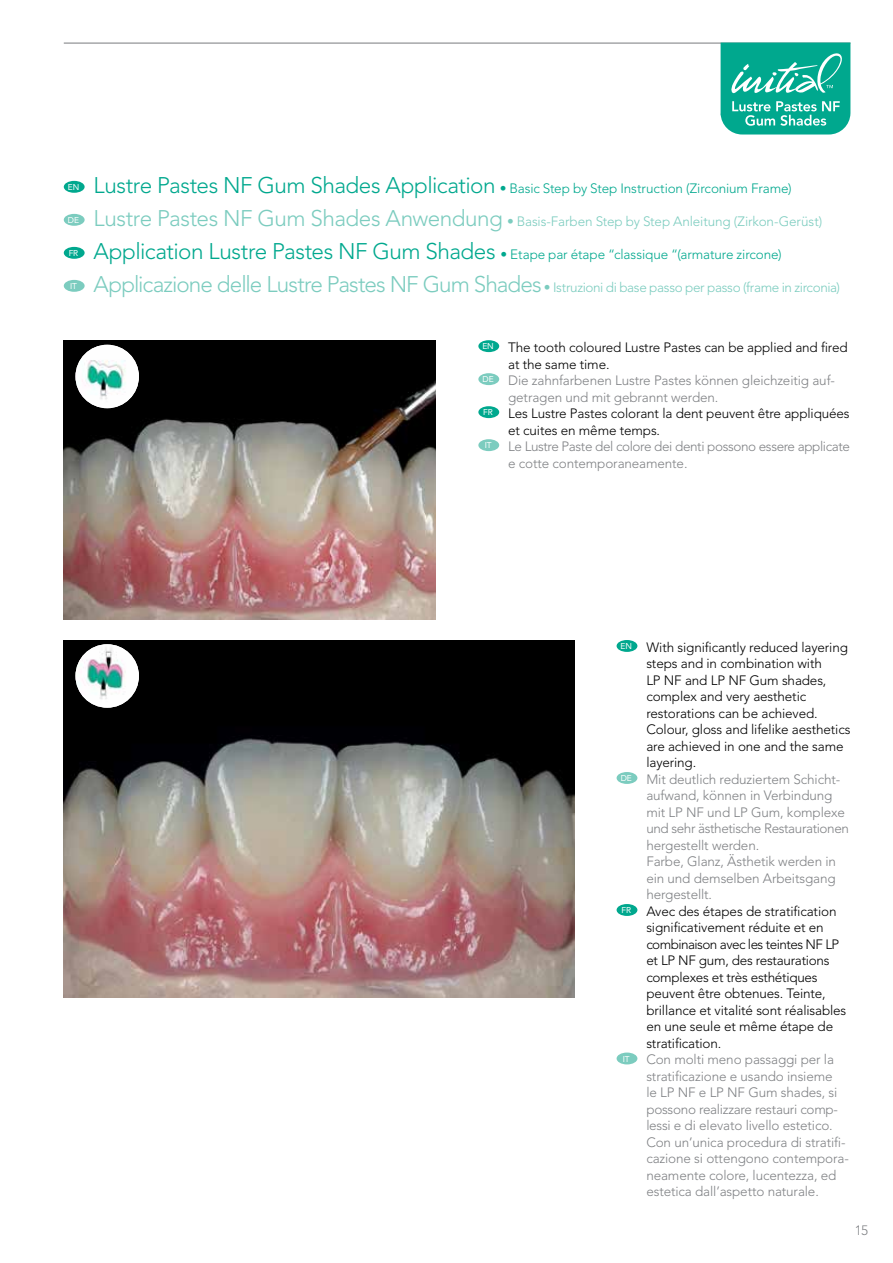
<style>
.page{position:relative;width:893px;height:1263px;background:#fff}
.page>*{position:absolute;margin:0;border:0;box-sizing:border-box;transform-origin:0 0}
.t1{font:300 13.5px "Avenir LT Std";letter-spacing:-.01em;color:#000}
.t2{font:300 13.5px "Avenir LT Std";letter-spacing:-.01em;color:#808285}
.t3{font:300 13.5px "Avenir LT Std";letter-spacing:-.02em;color:#7cccbf}
.t4{font:300 13.5px "Avenir LT Std";letter-spacing:-.01em;color:#00a88e}
.t5{font:300 13.5px "Avenir LT Std";letter-spacing:-.03em;color:#808285}
.t6{font:300 13.5px "Avenir LT Std";letter-spacing:-.04em;color:#000}
.t7{font:8.4px "Avenir LT Std";letter-spacing:-.01em;color:#fff}
.s1{font-size:22.5px}
</style>
<div class="page">
<hr style="left:64px;top:43px;width:786px;height:1px;background:#808285">
<svg style="left:721px;top:43px;width:129px;height:91px;background:#27b59f"></svg>
<div style="left:64px;top:181px;width:21px;height:12px;background:#00a88e;border-radius:50%"></div>
<div style="left:64px;top:214px;width:21px;height:12px;background:#7cccbf;border-radius:50%"></div>
<div style="left:64px;top:247px;width:21px;height:12px;background:#00a88e;border-radius:50%"></div>
<div style="left:64px;top:280px;width:21px;height:12px;background:#7cccbf;border-radius:50%"></div>
<div style="left:617px;top:640px;width:20px;height:12px;background:#00a88e;border-radius:50%"></div>
<div style="left:617px;top:772px;width:20px;height:12px;background:#7cccbf;border-radius:50%"></div>
<div style="left:617px;top:904px;width:20px;height:12px;background:#00a88e;border-radius:50%"></div>
<div style="left:617px;top:1052px;width:20px;height:12px;background:#7cccbf;border-radius:50%"></div>
<div style="left:478px;top:340px;width:21px;height:12px;background:#00a88e;border-radius:50%"></div>
<div style="left:478px;top:373px;width:21px;height:12px;background:#7cccbf;border-radius:50%"></div>
<div style="left:478px;top:406px;width:21px;height:12px;background:#00a88e;border-radius:50%"></div>
<div style="left:478px;top:439px;width:21px;height:12px;background:#7cccbf;border-radius:50%"></div>
<img style="left:64px;top:340px;width:372px;height:280px">
<img style="left:75px;top:345px;width:64px;height:63px;border-radius:32px">
<img style="left:64px;top:640px;width:510px;height:357px">
<img style="left:75px;top:644px;width:64px;height:64px;border-radius:32px">
<p class="t7" style="left:68px;top:182px;width:13px">EN</p>
<p class="t4" style="left:94px;top:180px;width:700px"><span class="s1">Lustre Pastes NF Gum Shades Application</span> • Basic Step by Step Instruction (Zirconium Frame)</p>
<p class="t7" style="left:68px;top:215px;width:13px">DE</p>
<p class="t3" style="left:94px;top:213px;width:730px"><span class="s1">Lustre Pastes NF Gum Shades Anwendung</span> • Basis-Farben Step by Step Anleitung (Zirkon-Gerüst)</p>
<p class="t7" style="left:69px;top:248px;width:11px">FR</p>
<p class="t4" style="left:94px;top:246px;width:690px"><span class="s1">Application Lustre Pastes NF Gum Shades</span> • Etape par étape “classique “(armature zircone)</p>
<p class="t7" style="left:70px;top:281px;width:8px">IT</p>
<p class="t3" style="left:94px;top:279px;width:748px"><span class="s1">Applicazione delle Lustre Pastes NF Gum Shades</span> • Istruzioni di base passo per passo (frame in zirconia)</p>
<p class="t1" style="left:482px;top:339px;width:367px"><sup>EN</sup> The tooth coloured Lustre Pastes can be applied and fired</p>
<p class="t1" style="left:508px;top:356px;width:103px">at the same time.</p>
<p class="t2" style="left:483px;top:372px;width:354px"><sup>DE</sup> Die zahnfarbenen Lustre Pastes können gleichzeitig auf-</p>
<p class="t2" style="left:508px;top:389px;width:212px">getragen und mit gebrannt werden.</p>
<p class="t1" style="left:483px;top:405px;width:368px"><sup>FR</sup> Les Lustre Pastes colorant la dent peuvent être appliquées</p>
<p class="t1" style="left:508px;top:422px;width:153px">et cuites en même temps.</p>
<p class="t5" style="left:485px;top:438px;width:367px"><sup>IT</sup> Le Lustre Paste del colore dei denti possono essere applicate</p>
<p class="t2" style="left:508px;top:455px;width:181px">e cotte contemporaneamente.</p>
<p class="t1" style="left:621px;top:639px;width:229px"><sup>EN</sup> With significantly reduced layering</p>
<p class="t1" style="left:646px;top:656px;width:177px">steps and in combination with</p>
<p class="t1" style="left:646px;top:672px;width:182px">LP NF and LP NF Gum shades,</p>
<p class="t1" style="left:646px;top:689px;width:161px">complex and very aesthetic</p>
<p class="t1" style="left:646px;top:705px;width:173px">restorations can be achieved.</p>
<p class="t1" style="left:646px;top:722px;width:206px">Colour, gloss and lifelike aesthetics</p>
<p class="t1" style="left:646px;top:738px;width:199px">are achieved in one and the same</p>
<p class="t1" style="left:646px;top:755px;width:51px">layering.</p>
<p class="t2" style="left:621px;top:771px;width:220px"><sup>DE</sup> Mit deutlich reduziertem Schicht-</p>
<p class="t2" style="left:646px;top:788px;width:188px">aufwand, können in Verbindung</p>
<p class="t2" style="left:646px;top:804px;width:200px">mit LP NF und LP Gum, komplexe</p>
<p class="t5" style="left:646px;top:821px;width:204px">und sehr ästhetische Restaurationen</p>
<p class="t2" style="left:646px;top:837px;width:114px">hergestellt werden.</p>
<p class="t2" style="left:646px;top:854px;width:191px">Farbe, Glanz, Ästhetik werden in</p>
<p class="t2" style="left:646px;top:870px;width:191px">ein und demselben Arbeitsgang</p>
<p class="t2" style="left:646px;top:887px;width:67px">hergestellt.</p>
<p class="t1" style="left:621px;top:903px;width:217px"><sup>FR</sup> Avec des étapes de stratification</p>
<p class="t1" style="left:646px;top:920px;width:179px">significativement réduite et en</p>
<p class="t6" style="left:646px;top:936px;width:195px">combinaison avec les teintes NF LP</p>
<p class="t1" style="left:646px;top:953px;width:185px">et LP NF gum, des restaurations</p>
<p class="t1" style="left:646px;top:969px;width:173px">complexes et très esthétiques</p>
<p class="t1" style="left:646px;top:986px;width:181px">peuvent être obtenues. Teinte,</p>
<p class="t1" style="left:646px;top:1002px;width:202px">brillance et vitalité sont réalisables</p>
<p class="t1" style="left:646px;top:1019px;width:188px">en une seule et même étape de</p>
<p class="t1" style="left:646px;top:1035px;width:77px">stratification.</p>
<p class="t2" style="left:623px;top:1052px;width:213px"><sup>IT</sup> Con molti meno passaggi per la</p>
<p class="t2" style="left:646px;top:1068px;width:188px">stratificazione e usando insieme</p>
<p class="t2" style="left:646px;top:1085px;width:193px">le LP NF e LP NF Gum shades, si</p>
<p class="t2" style="left:646px;top:1101px;width:193px">possono realizzare restauri comp-</p>
<p class="t2" style="left:646px;top:1118px;width:188px">lessi e di elevato livello estetico.</p>
<p class="t2" style="left:646px;top:1134px;width:199px">Con un’unica procedura di stratifi-</p>
<p class="t2" style="left:646px;top:1151px;width:203px">cazione si ottengono contempora-</p>
<p class="t2" style="left:646px;top:1167px;width:192px">neamente colore, lucentezza, ed</p>
<p class="t2" style="left:646px;top:1184px;width:174px">estetica dall’aspetto naturale.</p>
<p class="t2" style="left:855px;top:1222px;width:15px">15</p>
</div>
